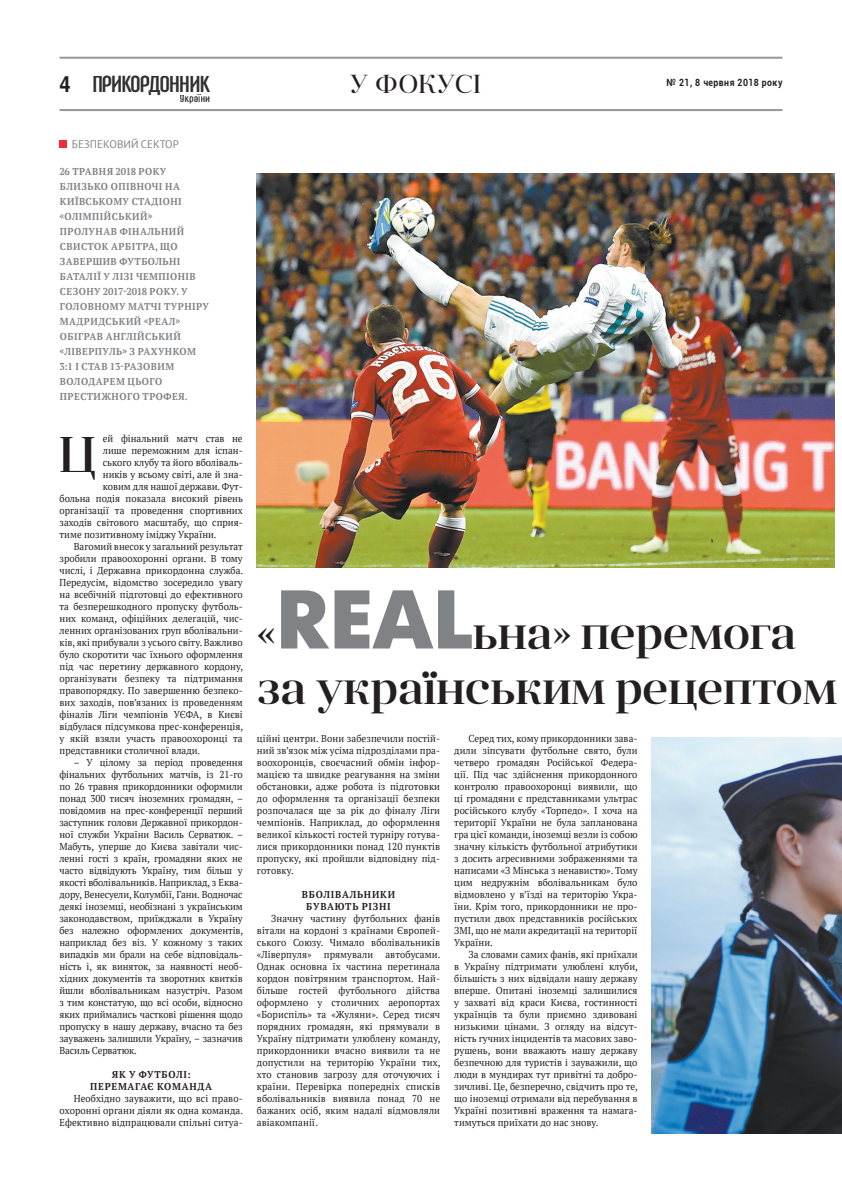
<style>
.page{position:relative;width:842px;height:1191px;background:#fff}
.page>*{position:absolute;margin:0;border:0;box-sizing:border-box;transform-origin:0 0}
.t1{font:500 50px "Anglecia Pro Display";color:#231f20;scale:.96 1}
.t2{font:500 47px/55px "Anglecia Pro Display";letter-spacing:-.01em;color:#231f20}
.t3{font:26px "Anglecia Pro Display";letter-spacing:.02em;color:#231f20}
.t4{font:23.4px "Method";letter-spacing:-.05em;color:#312f30;scale:1.08 1}
.t5{font:700 22px "Helios";color:#231f20;scale:.9 1}
.t6{font:11px "PT Sans";color:#808285}
.t7{font:10.1px "Method";color:#312f30;scale:1.08 1}
.t8{font:10px/12px "PT Serif";color:#231f20;text-align:justify;scale:.95 1}
.t9{font:700 10px/15px "PT Serif";letter-spacing:.05em;color:#808285;scale:.95 1}
.t10{font:700 10px/12px "PT Serif";letter-spacing:.08em;color:#231f20;text-align:center;scale:.95 1}
.t11{font:700 10px "Roboto";letter-spacing:.05em;color:#231f20;scale:.87 1}
.t12{font:9.2px "Method";color:#231f20;scale:1.08 1}
.s1{font-size:10.5px}
.s2{font-family:"Futuris XC";font-weight:400;font-size:83px;color:#808285}
</style>
<div class="page">
<hr style="left:60px;top:57px;width:722px;height:2px;background:#95979a">
<hr style="left:60px;top:109px;width:722px;height:2px;background:#95979a">
<div style="left:60px;top:140px;width:7px;height:8px;background:#ee2f3b"></div>
<img style="left:257px;top:173px;width:578px;height:394px">
<img style="left:652px;top:738px;width:190px;height:395px">
<h3 class="t3" style="left:350px;top:67px;width:132px">У ФОКУСІ</h3>
<h3 class="t5" style="left:60px;top:71px;width:14px">4</h3>
<p class="t11" style="left:667px;top:76px;width:135px">№ 21, 8 червня 2018 року</p>
<h3 class="t4" style="left:92px;top:72px;width:111px">ПРИКОРДОННИК</h3>
<p class="t7" style="left:180px;top:93px;width:30px">Укра<span class="s1">i</span>ни</p>
<p class="t12" style="left:197px;top:87px;width:6px">..</p>
<p class="t6" style="left:72px;top:137px;width:108px">БЕЗПЕКОВИЙ СЕКТОР</p>
<p class="t9" style="left:60px;top:164px;width:159px">26 ТРАВНЯ 2018 РОКУ<br>БЛИЗЬКО ОПІВНОЧІ НА<br>КИЇВСЬКОМУ СТАДІОНІ «ОЛІМПІЙСЬКИЙ»<br>ПРОЛУНАВ ФІНАЛЬНИЙ<br>СВИСТОК АРБІТРА, ЩО<br>ЗАВЕРШИВ ФУТБОЛЬНІ<br>БАТАЛІЇ У ЛІЗІ ЧЕМПІОНІВ<br>СЕЗОНУ 2017-2018 РОКУ. У<br>ГОЛОВНОМУ МАТЧІ ТУРНІРУ<br>МАДРИДСЬКИЙ «РЕАЛ»<br>ОБІГРАВ АНГЛІЙСЬКИЙ «ЛІВЕРПУЛЬ» З РАХУНКОМ<br>3:1 І СТАВ 13-РАЗОВИМ<br>ВОЛОДАРЕМ ЦЬОГО<br>ПРЕСТИЖНОГО ТРОФЕЯ.</p>
<h1 class="t1" style="left:60px;top:422px;width:39px">Ц</h1>
<p class="t8" style="left:103px;top:432px;width:149px">ей фінальний матч став не</p>
<p class="t8" style="left:103px;top:444px;width:149px">лише переможним для іспан-</p>
<p class="t8" style="left:103px;top:456px;width:149px">ського клубу та його вболіваль-</p>
<p class="t8" style="left:103px;top:468px;width:149px">ників у всьому світі, але й зна-</p>
<p class="t8" style="left:103px;top:480px;width:149px">ковим для нашої держави. Фут-</p>
<p class="t8" style="left:60px;top:492px;width:195px">больна подія показала високий рівень</p>
<p class="t8" style="left:60px;top:504px;width:194px">організації та проведення спортивних</p>
<p class="t8" style="left:60px;top:516px;width:194px">заходів світового масштабу, що сприя-</p>
<p class="t8" style="left:60px;top:528px;width:167px">тиме позитивному іміджу України.</p>
<p class="t8" style="left:74px;top:540px;width:180px">Вагомий внесок у загальний результат</p>
<p class="t8" style="left:60px;top:552px;width:194px">зробили правоохоронні органи. В тому</p>
<p class="t8" style="left:60px;top:564px;width:195px">числі, і Державна прикордонна служба.</p>
<p class="t8" style="left:60px;top:576px;width:194px">Передусім, відомство зосередило увагу</p>
<p class="t8" style="left:60px;top:588px;width:194px">на всебічній підготовці до ефективного</p>
<p class="t8" style="left:60px;top:600px;width:194px">та безперешкодного пропуску футболь-</p>
<p class="t8" style="left:60px;top:612px;width:194px">них команд, офіційних делегацій, чис-</p>
<p class="t8" style="left:60px;top:624px;width:194px">ленних організованих груп вболівальни-</p>
<p class="t8" style="left:60px;top:636px;width:194px">ків, які прибували з усього світу. Важливо</p>
<p class="t8" style="left:60px;top:648px;width:194px">було скоротити час їхнього оформлення</p>
<p class="t8" style="left:60px;top:660px;width:195px">під час перетину державного кордону,</p>
<p class="t8" style="left:60px;top:672px;width:194px">організувати безпеку та підтримання</p>
<p class="t8" style="left:60px;top:684px;width:194px">правопорядку. По завершенню безпеко-</p>
<p class="t8" style="left:60px;top:696px;width:194px">вих заходів, пов’язаних із проведенням</p>
<p class="t8" style="left:60px;top:708px;width:194px">фіналів Ліги чемпіонів УЄФА, в Києві</p>
<p class="t8" style="left:60px;top:720px;width:195px">відбулася підсумкова прес-конференція,</p>
<p class="t8" style="left:60px;top:732px;width:194px">у якій взяли участь правоохоронці та</p>
<p class="t8" style="left:60px;top:744px;width:150px">представники столичної влади.</p>
<p class="t8" style="left:60px;top:756px;width:195px;text-indent:14px">– У цілому за період проведення фінальних футбольних матчів, із 21-го по 26 травня прикордонники оформили понад 300 тисяч іноземних громадян, – повідомив на прес-конференції перший заступник голови Державної прикордон&shy;ної служби України Василь Серватюк. – Мабуть, уперше до Києва завітали чис&shy;ленні гості з країн, громадяни яких не часто відвідують Україну, тим більш у якості вболівальників. Наприклад, з Еква&shy;дору, Венесуели, Колумбії, Гани. Водночас деякі іноземці, необізнані з українським законодавством, приїжджали в Україну без належно оформлених документів, наприклад без віз. У кожному з таких випадків ми брали на себе відповідаль&shy;ність і, як виняток, за наявності необ&shy;хідних документів та зворотних квитків йшли вболівальникам назустріч. Разом з тим констатую, що всі особи, відносно яких приймались часткові рішення щодо пропуску в нашу державу, вчасно та без зауважень залишили Україну, – зазначив Василь Серватюк.</p>
<p class="t10" style="left:90px;top:1068px;width:130px">ЯК У ФУТБОЛІ:<br>ПЕРЕМАГАЄ КОМАНДА</p>
<p class="t8" style="left:60px;top:1092px;width:195px;text-indent:14px">Необхідно зауважити, що всі право&shy;охоронні органи діяли як одна команда.<br>Ефективно відпрацювали спільні ситуа-</p>
<h2 class="t2" style="left:257px;top:603px;width:582px">«<span class="s2">REAL</span>ьна» перемога за українським рецептом</h2>
<p class="t8" style="left:257px;top:732px;width:194px">ційні центри. Вони забезпечили постій&shy;ний зв’язок між усіма підрозділами пра&shy;воохоронців, своєчасний обмін інфор&shy;мацією та швидке реагування на зміни обстановки, адже робота із підготовки до оформлення та організації безпеки розпочалася ще за рік до фіналу Ліги чемпіонів. Наприклад, до оформлення великої кількості гостей турніру готува&shy;лися прикордонники понад 120 пунктів пропуску, які пройшли відповідну під&shy;готовку.</p>
<p class="t10" style="left:302px;top:888px;width:100px">ВБОЛІВАЛЬНИКИ<br>БУВАЮТЬ РІЗНІ</p>
<p class="t8" style="left:257px;top:912px;width:195px;text-indent:14px">Значну частину футбольних фанів вітали на кордоні з країнами Європей&shy;ського Союзу. Чимало вболівальників «Ліверпуля» прямували автобусами.<br>Однак основна їх частина перетинала кордон повітряним транспортом. Най&shy;більше гостей футбольного дійства оформлено у столичних аеропортах «Бориспіль» та «Жуляни». Серед тисяч порядних громадян, які прямували в Україну підтримати улюблену команду, прикордонники вчасно виявили та не допустили на територію України тих, хто становив загрозу для оточуючих і країни. Перевірка попередніх списків вболівальників виявила понад 70 не бажаних осіб, яким надалі відмовляли авіакомпанії.</p>
<p class="t8" style="left:454px;top:732px;width:194px;text-indent:14px">Серед тих, кому прикордонники зава&shy;дили зіпсувати футбольне свято, були четверо громадян Російської Федера&shy;ції. Під час здійснення прикордонного контролю правоохоронці виявили, що ці громадяни є представниками ультрас російського клубу «Торпедо». І хоча на території України не була запланована гра цієї команди, іноземці везли із собою значну кількість футбольної атрибутики з досить агресивними зображеннями та написами «З Мінська з ненавистю». Тому цим недружнім вболівальникам було відмовлено у в’їзді на територію Укра&shy;їни. Крім того, прикордонники не про&shy;пустили двох представників російських ЗМІ, що не мали акредитації на території України.</p>
<p class="t8" style="left:454px;top:948px;width:195px;text-indent:14px">За словами самих фанів, які приїхали в Україну підтримати улюблені клуби, більшість з них відвідали нашу державу вперше. Опитані іноземці залишилися у захваті від краси Києва, гостинності українців та були приємно здивовані низькими цінами. З огляду на відсут&shy;ність гучних інцидентів та масових заво&shy;рушень, вони вважають нашу державу безпечною для туристів і зауважили, що люди в мундирах тут привітні та добро&shy;зичливі. Це, безперечно, свідчить про те, що іноземці отримали від перебування в Україні позитивні враження та намага&shy;тимуться приїхати до нас знову.</p>
</div>
